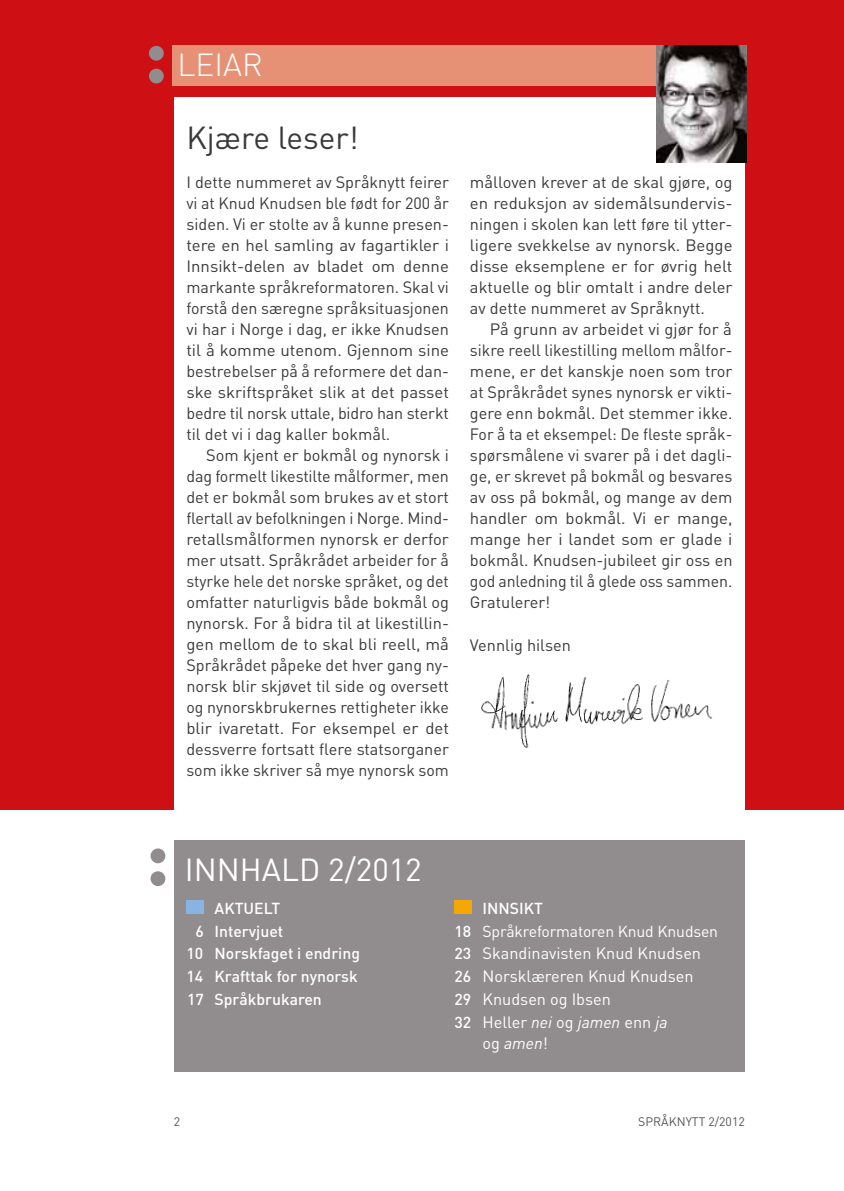
<style>
.page{position:relative;width:844px;height:1191px;background:#fff}
.page>*{position:absolute;margin:0;border:0;box-sizing:border-box;transform-origin:0 0}
.t1{font:31.5px "DIN";color:#fff}
.t2{font:31.5px "DIN";color:#3a3a39}
.t3{font:300 31.5px "DIN";color:#fff}
.t4{font:16.28px/21px "DIN";color:#3a3a39;text-align:justify}
.t5{font:16.28px/22.8px "DIN";color:#fff}
.t6{font:italic 16.28px "DIN";color:#fff}
.t7{font:500 15.75px "DIN";color:#fff}
.t8{font:15.75px/22.8px "DIN";letter-spacing:-.01em;color:#fff}
.t9{font:12.25px "DIN";color:#565655}
.s1{font-weight:500}
.s2{font-weight:500;font-size:15.75px}
.s3{font-style:italic}
.s4{font-style:normal}
</style>
<div class="page">
<div style="left:0;top:0;width:843px;height:809px;background:#ce0f13"></div>
<div style="left:174px;top:97px;width:570px;height:722px;background:#fff"></div>
<div style="left:173px;top:45px;width:571px;height:41px;background:#e69175"></div>
<div style="left:149px;top:46px;width:15px;height:15px;background:#918d8f;border-radius:50%"></div>
<div style="left:149px;top:69px;width:15px;height:14px;background:#918d8f;border-radius:50%"></div>
<img style="left:656px;top:45px;width:90px;height:117px">
<div style="left:174px;top:840px;width:570px;height:231px;background:#918d8f"></div>
<div style="left:186px;top:900px;width:18px;height:14px;background:#88b4e1"></div>
<div style="left:150px;top:848px;width:15px;height:15px;background:#918d8f;border-radius:50%"></div>
<div style="left:150px;top:871px;width:15px;height:15px;background:#918d8f;border-radius:50%"></div>
<div style="left:454px;top:900px;width:17px;height:14px;background:#f4a700"></div>
<img style="left:481px;top:674px;width:231px;height:74px">
<h1 class="t3" style="left:177px;top:46px;width:81px">leiaR</h1>
<h1 class="t2" style="left:186px;top:118px;width:174px">Kjære leser!</h1>
<p class="t4" style="left:186px;top:171px;width:264px">I dette nummeret av Språknytt feirer vi at Knud Knudsen ble født for 200 år siden. Vi er stolte av å kunne presen&shy;tere en hel samling av fagartikler i Innsikt-delen av bladet om denne markante språkreformatoren. Skal vi forstå den særegne språksituasjonen vi har i Norge i dag, er ikke Knudsen til å komme utenom. Gjennom sine bestrebelser på å reformere det dan&shy;ske skriftspråket slik at det passet bedre til norsk uttale, bidro han sterkt til det vi i dag kaller bokmål.</p>
<p class="t4" style="left:186px;top:444px;width:264px;text-indent:20px">Som kjent er bokmål og nynorsk i dag formelt likestilte målformer, men det er bokmål som brukes av et stort flertall av befolkningen i Norge. Mind&shy;retallsmålformen nynorsk er derfor mer utsatt. Språkrådet arbeider for å styrke hele det norske språket, og det omfatter naturligvis både bokmål og nynorsk. For å bidra til at likestillin&shy;gen mellom de to skal bli reell, må Språkrådet påpeke det hver gang ny&shy;norsk blir skjøvet til side og oversett og nynorskbrukernes rettigheter ikke blir ivaretatt. For eksempel er det dessverre fortsatt flere statsorganer som ikke skriver så mye nynorsk som</p>
<p class="t4" style="left:470px;top:171px;width:264px;text-align:left">målloven krever at de skal gjøre, og en reduksjon av sidemålsundervis&shy;ningen i skolen kan lett føre til ytter&shy;ligere svekkelse av nynorsk. Begge disse eksemplene er for øvrig helt aktuelle og blir omtalt i andre deler av dette nummeret av Språknytt.<br>På grunn av arbeidet vi gjør for å sikre reell likestilling mellom målfor&shy;mene, er det kanskje noen som tror at Språkrådet synes nynorsk er vikti&shy;gere enn bokmål. Det stemmer ikke.<br>For å ta et eksempel: De fleste språk&shy;spørsmålene vi svarer på i det dagli&shy;ge, er skrevet på bokmål og besvares av oss på bokmål, og mange av dem handler om bokmål. Vi er mange, mange her i landet som er glade i bokmål. Knudsen-jubileet gir oss en god anledning til å glede oss sammen.<br>Gratulerer!</p>
<p class="t4" style="left:470px;top:634px;width:102px">Vennlig hilsen</p>
<h1 class="t1" style="left:185px;top:849px;width:238px">Inn hald 2/2012</h1>
<p class="t7" style="left:214px;top:898px;width:67px">AKTUELT</p>
<p class="t7" style="left:195px;top:921px;width:89px">6 Intervjuet</p>
<p class="t7" style="left:186px;top:943px;width:175px">10 Norskfaget i endring</p>
<p class="t7" style="left:186px;top:966px;width:173px">14 Krafttak for nynorsk</p>
<p class="t7" style="left:187px;top:989px;width:136px">17 Språkbrukaren</p>
<p class="t8" style="left:454px;top:896px;width:265px;text-indent:28px"><span class="s1">INNSIKT<br>18</span> Språkreformatoren Knud Knudsen</p>
<p class="t5" style="left:454px;top:942px;width:248px"><span class="s2">23</span> Skandinavisten Knud Knudsen<br><span class="s2">26</span> Norsklæreren Knud Knudsen<br><span class="s2">29</span> Knudsen og Ibsen<br><span class="s2">32</span> H eller <span class="s3">nei</span> og <span class="s3">jamen</span> enn <span class="s3">ja</span></p>
<p class="t6" style="left:482px;top:1032px;width:67px"><span class="s4">og</span> amen<span class="s4">!</span></p>
<p class="t9" style="left:174px;top:1113px;width:8px">2</p>
<p class="t9" style="left:638px;top:1113px;width:108px">SPRÅKNYTT 2/2012</p>
</div>
